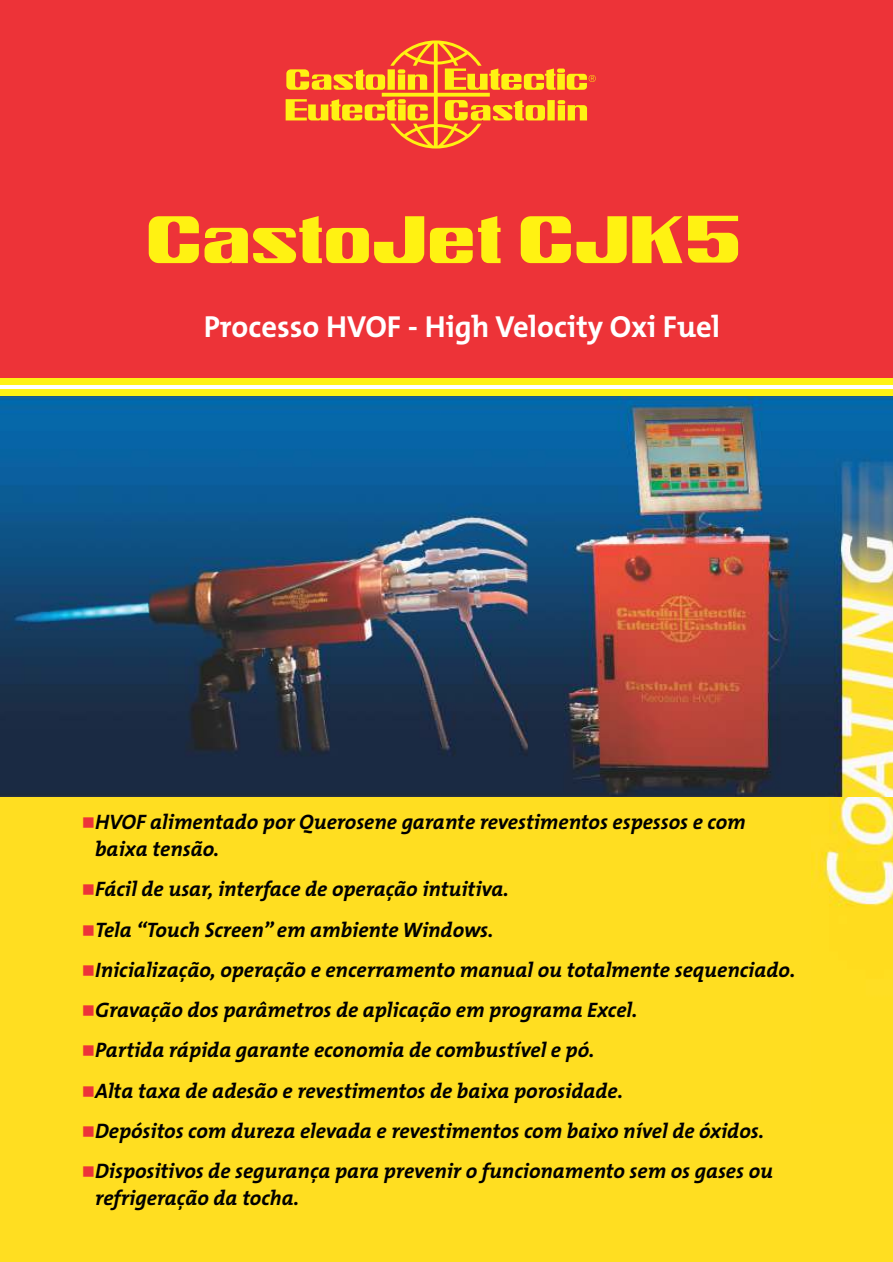
<style>
.page{position:relative;width:893px;height:1262px;background:#fff}
.page>*{position:absolute;margin:0;border:0;box-sizing:border-box;transform-origin:0 0}
.t1{font:64.95px "Castolin";color:#fff212}
.t2{font:700 30.6px "The Mix B7";color:#fff}
.t3{font:italic 700 21px/40.2px "The Mix B7";color:#000}
.t4{font:17.85px "Wingdings";color:#ed3338}
</style>
<div class="page">
<div style="left:0;top:767px;width:893px;height:495px;background:#ffde21"></div>
<div style="left:0;top:0;width:893px;height:386px;background:#ed3338"></div>
<img style="left:811px;top:796px;width:82px;height:111px">
<img style="left:0;top:395px;width:893px;height:401px">
<svg style="left:285px;top:40px;width:310px;height:108px"></svg>
<div style="left:0;top:378px;width:893px;height:17px;background:#fff212"></div>
<hr style="left:0;top:385px;width:893px;height:3px;background:#fff">
<h1 class="t1" style="left:149px;top:216px;width:596px">CastoJet CJK5</h1>
<h2 class="t2" style="left:204px;top:314px;width:518px">Processo HVOF - High Velocity Oxi Fuel</h2>
<p class="t3" style="left:95px;top:810px;width:652px;line-height:26.8px">HVOF alimentado por Querosene garante revestimentos espessos e com baixa tensão.</p>
<p class="t3" style="left:95px;top:871px;width:701px">Fácil de usar, interface de operação intuitiva.<br>Tela “Touch Screen” em ambiente Windows.<br>Inicialização, operação e encerramento manual ou totalmente sequenciado.<br>Gravação dos parâmetros de aplicação em programa Excel.<br>Partida rápida garante economia de combustível e pó.<br>Alta taxa de adesão e revestimentos de baixa porosidade.<br>Depósitos com dureza elevada e revestimentos com baixo nível de óxidos.<br>Dispositivos de segurança para prevenir o funcionamento sem os gases ou</p>
<p class="t3" style="left:95px;top:1179px;width:205px">refrigeração da tocha.</p>
<p class="t4" style="left:82px;top:815px;width:15px">■</p>
<p class="t4" style="left:82px;top:882px;width:15px">■</p>
<p class="t4" style="left:82px;top:923px;width:15px">■</p>
<p class="t4" style="left:82px;top:963px;width:15px">■</p>
<p class="t4" style="left:82px;top:1003px;width:15px">■</p>
<p class="t4" style="left:82px;top:1043px;width:15px">■</p>
<p class="t4" style="left:82px;top:1083px;width:15px">■</p>
<p class="t4" style="left:82px;top:1124px;width:15px">■</p>
<p class="t4" style="left:82px;top:1164px;width:15px">■</p>
</div>
